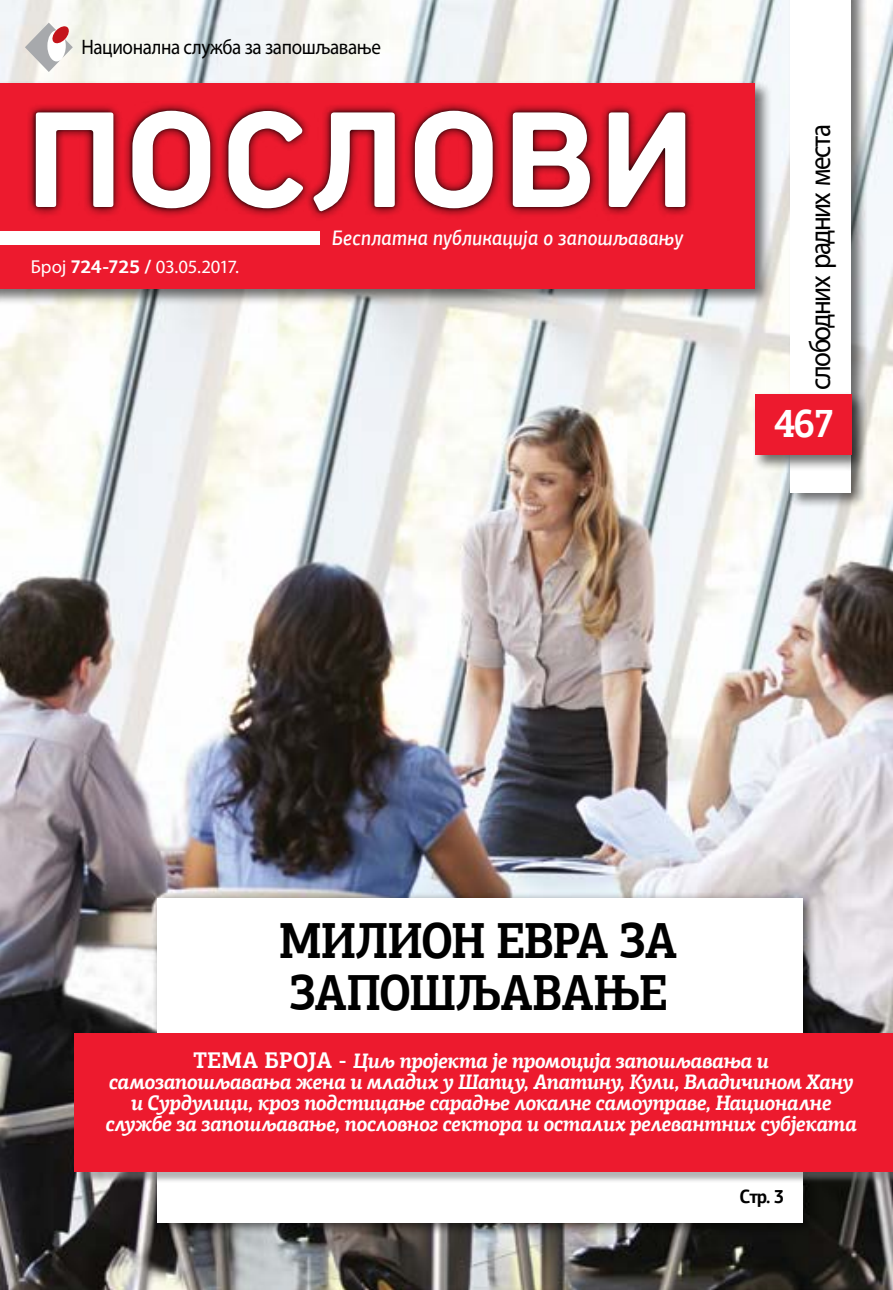
<style>
.page{position:relative;width:893px;height:1290px;background:#fff}
.page>*{position:absolute;margin:0;border:0;box-sizing:border-box;transform-origin:0 0}
.t1{font:700 50.75px/52.5px "PF Agora Slab Pro";letter-spacing:-.03em;color:#000;scale:.87 1}
.t2{font:700 40.25px "PF Agora Slab Pro";color:#fff;scale:.91 1}
.t3{font:29.75px "Myriad Pro";letter-spacing:-.06em;color:#000;scale:.91 1}
.t4{font:italic 700 21px/21px "PF Agora Slab Pro";letter-spacing:-.035em;color:#fff;text-align:center;scale:.94 1}
.t5{font:italic 500 21px "PF Agora Sans Pro";letter-spacing:.02em;color:#fff;scale:.89 1}
.t6{font:21px "Myriad Pro";letter-spacing:-.02em;color:#000;scale:.91 1}
.t7{font:700 19.25px "PF Agora Sans Pro";color:#000;scale:.91 1}
.t8{font:18.72px "Myriad Pro";letter-spacing:-.015em;color:#fff}
.s1{font-family:"PF Agora Sans Pro";font-weight:700}
.s2{font-style:normal;font-size:22.75px}
</style>
<div class="page">
<img style="left:0;top:0;width:893px;height:1290px">
<div style="left:788px;top:0;width:79px;height:508px;background:#000;opacity:.56"></div>
<div style="left:790px;top:0;width:61px;height:492px;background:#fff"></div>
<div style="left:0;top:81px;width:772px;height:224px;background:#000;opacity:.56"></div>
<div style="left:0;top:83px;width:755px;height:206px;background:#ed1a2e"></div>
<div style="left:27px;top:102px;width:668px;height:119px;background:#000;opacity:.85"></div>
<div style="left:32px;top:107px;width:657px;height:107px;background:#000;opacity:.48"></div>
<svg style="left:36px;top:111px;width:649px;height:100px"></svg>
<div style="left:0;top:232px;width:320px;height:13px;background:#fff"></div>
<svg style="left:25px;top:23px;width:48px;height:49px"></svg>
<div style="left:152px;top:892px;width:665px;height:343px;background:#000;opacity:.63"></div>
<div style="left:158px;top:898px;width:645px;height:324px;background:#fff"></div>
<div style="left:77px;top:1035px;width:816px;height:147px;background:#787a7d;opacity:.56"></div>
<div style="left:74px;top:1033px;width:819px;height:138px;background:#ed1a2e"></div>
<div style="left:753px;top:392px;width:115px;height:79px;background:#000;opacity:.56"></div>
<div style="left:755px;top:394px;width:96px;height:60px;background:#ed1a2e"></div>
<p class="t6" style="left:81px;top:34px;width:331px">Национална служба за запошљавање</p>
<p class="t8" style="left:31px;top:255px;width:210px">Број <span class="s1">724-725 /</span> 03.05.2017.</p>
<p class="t5" style="left:332px;top:224px;width:396px">Бесплатна публикација о запошљавању</p>
<h3 class="t3" style="left:802px;top:390px;width:293px;rotate:-90deg">слободних радних местa</h3>
<h2 class="t2" style="left:774px;top:398px;width:69px">467</h2>
<h1 class="t1" style="left:279px;top:913px;width:459px">МИЛИОН ЕВРА ЗА<br>ЗАПОШЉАВАЊЕ</h1>
<p class="t4" style="left:105px;top:1050px;width:801px"><span class="s2">ТЕМА БРОЈА -</span> Циљ пројекта је промоција запошљавања и самозапошљавања жена и младих у Шапцу, Апатину, Кули, Владичином Хану и Сурдулици, кроз подстицање сарадње локалне самоуправе, Националне службе за запошљавање, пословног сектора и осталих релевантних субјеката</p>
<p class="t7" style="left:740px;top:1184px;width:50px">Стр. 3</p>
</div>
